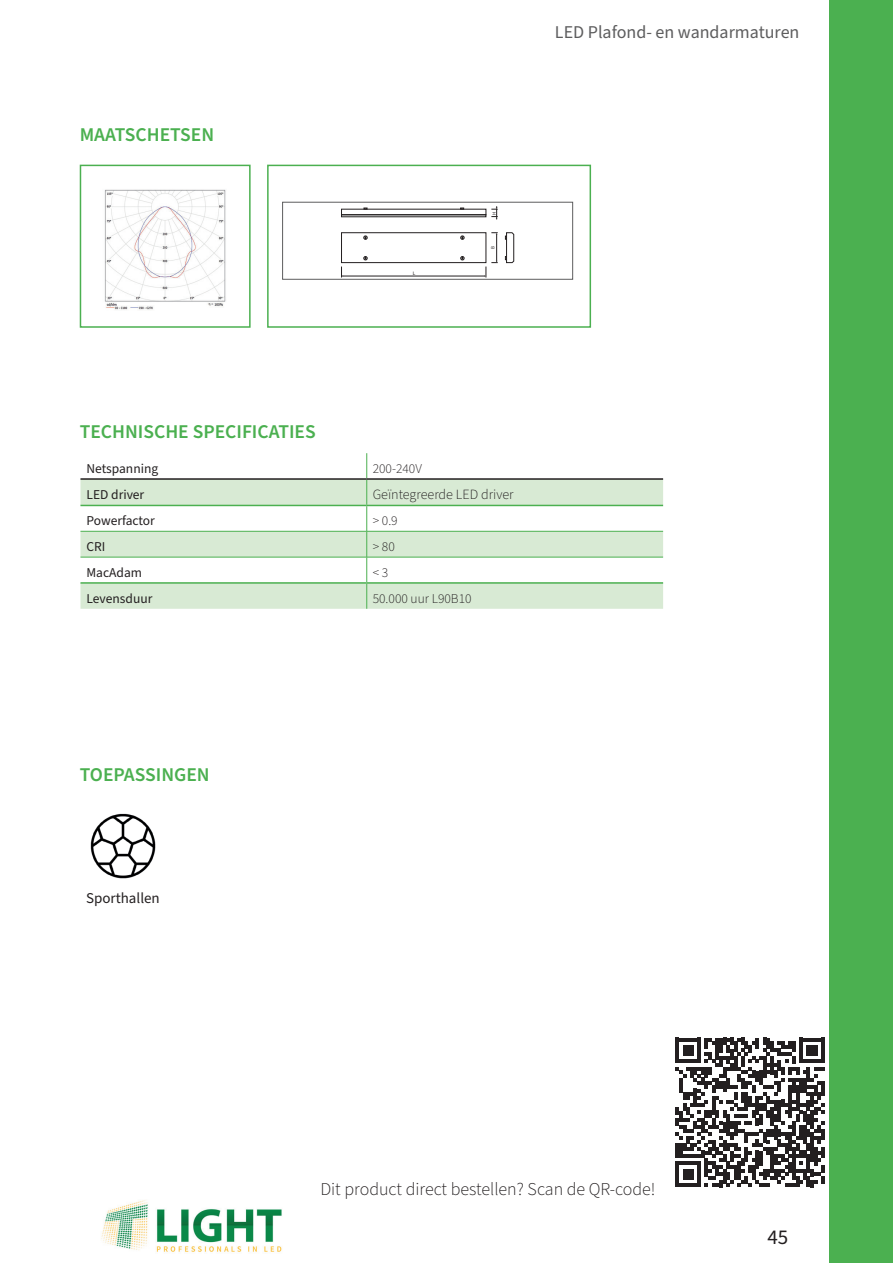
<style>
.page{position:relative;width:893px;height:1263px;background:#fff}
.page>*{position:absolute;margin:0;border:0;box-sizing:border-box;transform-origin:0 0}
.t1{font:21px "Source Sans Pro";color:#231f20}
.t2{font:600 19.5px "Source Sans Pro";color:#4bb050}
.t3{font:300 18px "Source Sans Pro";color:#231f20}
.t4{font:18px "Source Sans Pro";color:#5d5d5e}
.t5{font:15px "Source Sans Pro";color:#231f20}
.t6{font:300 14.1px "Source Sans Pro";color:#231f20}
.t7{font:13.5px "Source Sans Pro";color:#231f20}
.t8{font:300 13.5px "Source Sans Pro";color:#231f20}
.t9{font:5.25px "Source Sans Pro";color:#231f20}
.t10{font:4.95px "Source Sans Pro";color:#231f20}
</style>
<div class="page">
<img style="left:101px;top:1200px;width:181px;height:52px">
<div style="left:829px;top:0;width:64px;height:1263px;background:#4bb050"></div>
<div style="left:267px;top:165px;width:324px;height:163px;border:2px solid #4bb050"></div>
<div style="left:80px;top:165px;width:171px;height:163px;border:2px solid #4bb050"></div>
<div style="left:341px;top:233px;width:145px;height:30px;border:1px solid #231f20"></div>
<div style="left:341px;top:209px;width:145px;height:6px;border:1px solid #231f20"></div>
<hr style="left:343px;top:276px;width:142px;height:1px;background:#231f20">
<svg style="left:341px;top:267px;width:2px;height:10px"></svg>
<svg style="left:491px;top:206px;width:7px;height:13px"></svg>
<svg style="left:484px;top:232px;width:14px;height:45px"></svg>
<svg style="left:505px;top:232px;width:9px;height:31px"></svg>
<svg style="left:461px;top:256px;width:3px;height:4px"></svg>
<svg style="left:364px;top:256px;width:3px;height:4px"></svg>
<div style="left:282px;top:202px;width:291px;height:78px;border:1px solid #5d5d5e"></div>
<img style="left:104px;top:189px;width:122px;height:121px">
<svg style="left:80px;top:480px;width:583px;height:129px;fill:#d8ead4"></svg>
<hr style="left:80px;top:531px;width:287px;height:1px;background:#4bb050">
<hr style="left:367px;top:531px;width:296px;height:1px;background:#4bb050">
<hr style="left:80px;top:557px;width:287px;height:1px;background:#4bb050">
<hr style="left:367px;top:557px;width:296px;height:1px;background:#4bb050">
<svg style="left:366px;top:453px;width:1px;height:156px"></svg>
<hr style="left:80px;top:478px;width:287px;height:2px;background:#231f20">
<hr style="left:367px;top:478px;width:296px;height:2px;background:#231f20">
<hr style="left:80px;top:505px;width:287px;height:1px;background:#4bb050">
<hr style="left:367px;top:505px;width:296px;height:1px;background:#4bb050">
<hr style="left:80px;top:582px;width:287px;height:2px;background:#4bb050">
<hr style="left:367px;top:582px;width:296px;height:2px;background:#4bb050">
<svg style="left:675px;top:1038px;width:150px;height:149px"></svg>
<img style="left:90px;top:813px;width:66px;height:66px">
<h2 class="t2" style="left:80px;top:122px;width:136px">MAATSCHETSEN</h2>
<p class="t9" style="left:413px;top:269px;width:4px">L</p>
<h3 class="t4" style="left:555px;top:20px;width:246px">LED Plafond- en wandarmaturen</h3>
<p class="t10" style="left:491px;top:215px;width:5px;rotate:-90deg">H</p>
<p class="t10" style="left:490px;top:249px;width:4px;rotate:-90deg">B</p>
<h2 class="t2" style="left:80px;top:418px;width:238px">TECHNISCHE SPECIFICATIES</h2>
<p class="t7" style="left:86px;top:459px;width:73px">Netspanning</p>
<p class="t8" style="left:373px;top:459px;width:51px">200-240V</p>
<p class="t7" style="left:86px;top:485px;width:59px">LED driver</p>
<p class="t6" style="left:373px;top:485px;width:142px">Geïntegreerde LED driver</p>
<p class="t7" style="left:86px;top:512px;width:70px">Powerfactor</p>
<p class="t8" style="left:373px;top:512px;width:26px">&gt; 0.9</p>
<p class="t7" style="left:86px;top:538px;width:20px">CRI</p>
<p class="t8" style="left:373px;top:538px;width:24px">&gt; 80</p>
<p class="t7" style="left:86px;top:563px;width:57px">MacAdam</p>
<p class="t8" style="left:373px;top:563px;width:17px">&lt; 3</p>
<p class="t7" style="left:86px;top:589px;width:68px">Levensduur</p>
<p class="t8" style="left:373px;top:589px;width:100px">50.000 uur L90B10</p>
<h2 class="t2" style="left:80px;top:762px;width:132px">TOEPASSINGEN</h2>
<p class="t5" style="left:86px;top:888px;width:75px">Sporthallen</p>
<h3 class="t3" style="left:320px;top:1177px;width:337px">Dit product direct bestellen? Scan de QR-code!</h3>
<h1 class="t1" style="left:767px;top:1223px;width:22px">45</h1>
</div>
